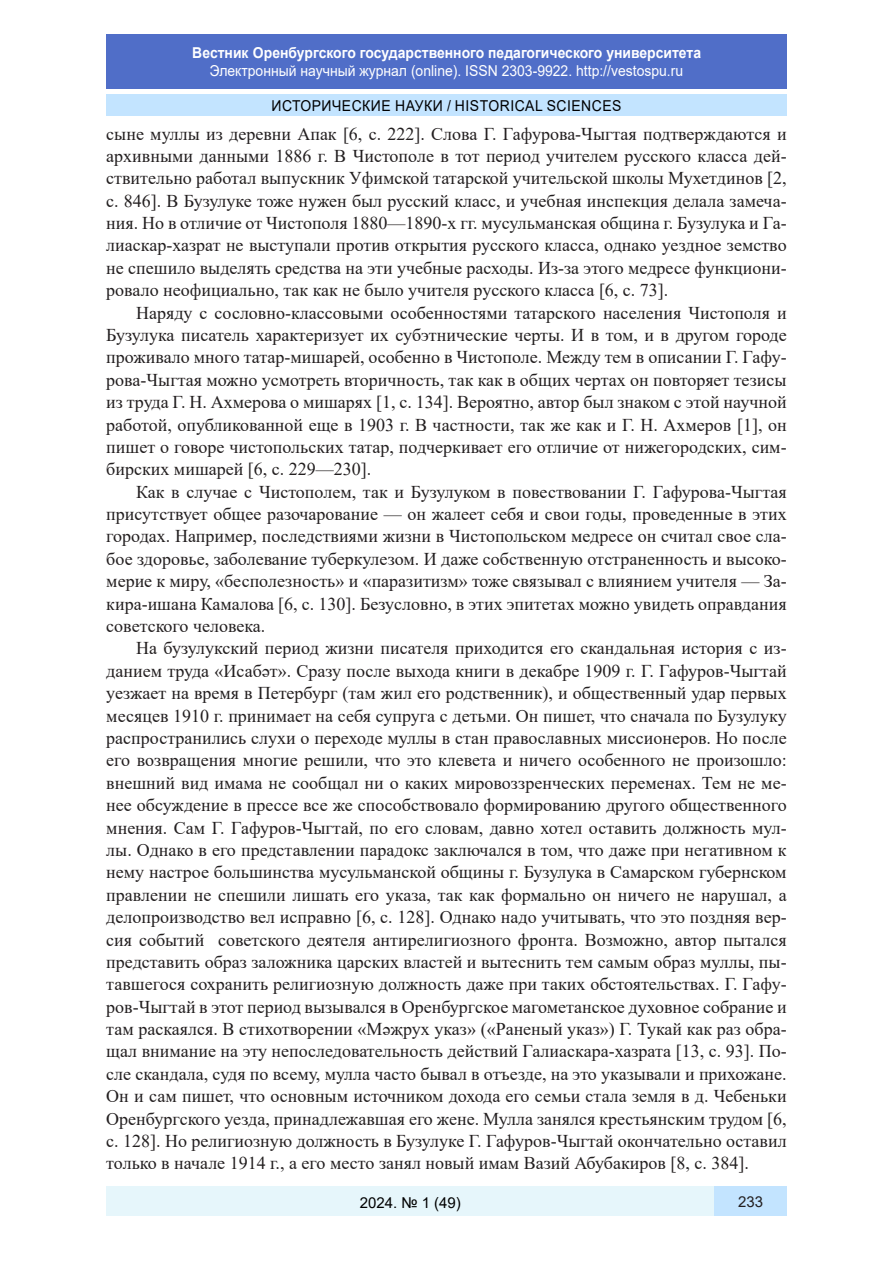
<style>
.page{position:relative;width:893px;height:1263px;background:#fff}
.page>*{position:absolute;margin:0;border:0;box-sizing:border-box;transform-origin:0 0}
.Стиль2{font:18px/22.4px "Times New Roman";color:#231f20;text-align:justify}
.t1{font:15px "Arial";color:#fff;scale:.93 1}
.t2{font:700 15px "Arial";color:#fff;scale:.93 1}
.t3{font:15px "Arial";letter-spacing:.035em;color:#000;scale:.93 1}
.t4{font:15px "Arial";letter-spacing:.035em;color:#000}
.t5{font:15px "Arial";color:#231f20}
</style>
<div class="page">
<div style="left:106px;top:95px;width:681px;height:21px;background:#c3e4ff"></div>
<div style="left:106px;top:34px;width:681px;height:55px;background:#506ec8"></div>
<div style="left:106px;top:1186px;width:608px;height:30px;background:#e6f6fb"></div>
<div style="left:714px;top:1186px;width:73px;height:30px;background:#c3e4ff"></div>
<p class="t2" style="left:192px;top:42px;width:549px">Вестник Оренбургского государственного педагогического университета</p>
<p class="t1" style="left:210px;top:60px;width:511px">Электронный научный журнал (online). ISSN 2303-9922. http://vestospu.ru</p>
<p class="t3" style="left:271px;top:95px;width:378px">ИСТОРИЧЕСКИЕ НАУКИ / HISTORICAL SCIENCES</p>
<p class="Стиль2" style="left:106px;top:122px;width:682px">сыне муллы из деревни Апак [6, c. 222]. Слова Г. Гафурова-Чыгтая подтверждаются и архивными данными 1886 г. В Чистополе в тот период учителем русского класса дей&shy;ствительно работал выпускник Уфимской татарской учительской школы Мухетдинов [2, c. 846]. В Бузулуке тоже нужен был русский класс, и учебная инспекция делала замеча&shy;ния. Но в отличие от Чистополя 1880—1890-х гг. мусульманская община г. Бузулука и Га&shy;лиаскар-хазрат не выступали против открытия русского класса, однако уездное земство не спешило выделять средства на эти учебные расходы. Из-за этого медресе функциони&shy;ровало неофициально, так как не было учителя русского класса [6, c. 73].</p>
<p class="Стиль2" style="left:106px;top:301px;width:682px;text-indent:30px">Наряду с сословно-классовыми особенностями татарского населения Чистополя и Бузулука писатель характеризует их субэтнические черты. И в том, и в другом городе проживало много татар-мишарей, особенно в Чистополе. Между тем в описании Г. Гафу&shy;рова-Чыгтая можно усмотреть вторичность, так как в общих чертах он повторяет тезисы из труда Г. Н. Ахмерова о мишарях [1, c. 134]. Вероятно, автор был знаком с этой научной работой, опубликованной еще в 1903 г. В частности, так же как и Г. Н. Ахмеров [1], он пишет о говоре чистопольских татар, подчеркивает его отличие от нижегородских, сим&shy;бирских мишарей [6, c. 229—230].</p>
<p class="Стиль2" style="left:106px;top:480px;width:682px;text-indent:30px">Как в случае с Чистополем, так и Бузулуком в повествовании Г. Гафурова-Чыгтая присутствует общее разочарование — он жалеет себя и свои годы, проведенные в этих городах. Например, последствиями жизни в Чистопольском медресе он считал свое сла&shy;бое здоровье, заболевание туберкулезом. И даже собственную отстраненность и высоко&shy;мерие к миру, «бесполезность» и «паразитизм» тоже связывал с влиянием учителя — За&shy;кира-ишана Камалова [6, c. 130]. Безусловно, в этих эпитетах можно увидеть оправдания советского человека.</p>
<p class="Стиль2" style="left:106px;top:637px;width:682px;text-indent:30px">На бузулукский период жизни писателя приходится его скандальная история с из&shy;данием труда «Исабәт». Сразу после выхода книги в декабре 1909 г. Г. Гафуров-Чыгтай уезжает на время в Петербург (там жил его родственник), и общественный удар первых месяцев 1910 г. принимает на себя супруга с детьми. Он пишет, что сначала по Бузулуку распространились слухи о переходе муллы в стан православных миссионеров. Но после его возвращения многие решили, что это клевета и ничего особенного не произошло: внешний вид имама не сообщал ни о каких мировоззренческих переменах. Тем не ме&shy;нее обсуждение в прессе все же способствовало формированию другого общественного мнения. Сам Г. Гафуров-Чыгтай, по его словам, давно хотел оставить должность мул&shy;лы. Однако в его представлении парадокс заключался в том, что даже при негативном к нему настрое большинства мусульманской общины г. Бузулука в Самарском губернском правлении не спешили лишать его указа, так как формально он ничего не нарушал, а делопроизводство вел исправно [6, c. 128]. Однако надо учитывать, что это поздняя вер&shy;сия событий советского деятеля антирелигиозного фронта. Возможно, автор пытался представить образ заложника царских властей и вытеснить тем самым образ муллы, пы&shy;тавшегося сохранить религиозную должность даже при таких обстоятельствах. Г. Гафу&shy;ров-Чыгтай в этот период вызывался в Оренбургское магометанское духовное собрание и там раскаялся. В стихотворении «Мәҗрух указ» («Раненый указ») Г. Тукай как раз обра&shy;щал внимание на эту непоследовательность действий Галиаскара-хазрата [13, c. 93]. По&shy;сле скандала, судя по всему, мулла часто бывал в отъезде, на это указывали и прихожане.<br>Он и сам пишет, что основным источником дохода его семьи стала земля в д. Чебеньки Оренбургского уезда, принадлежавшая его жене. Мулла занялся крестьянским трудом [6, c. 128]. Но религиозную должность в Бузулуке Г. Гафуров-Чыгтай окончательно оставил только в начале 1914 г., а его место занял новый имам Вазий Абубакиров [8, c. 384].</p>
<p class="t4" style="left:360px;top:1192px;width:103px">2024. № 1 (49)</p>
<p class="t5" style="left:738px;top:1191px;width:27px">233</p>
</div>
